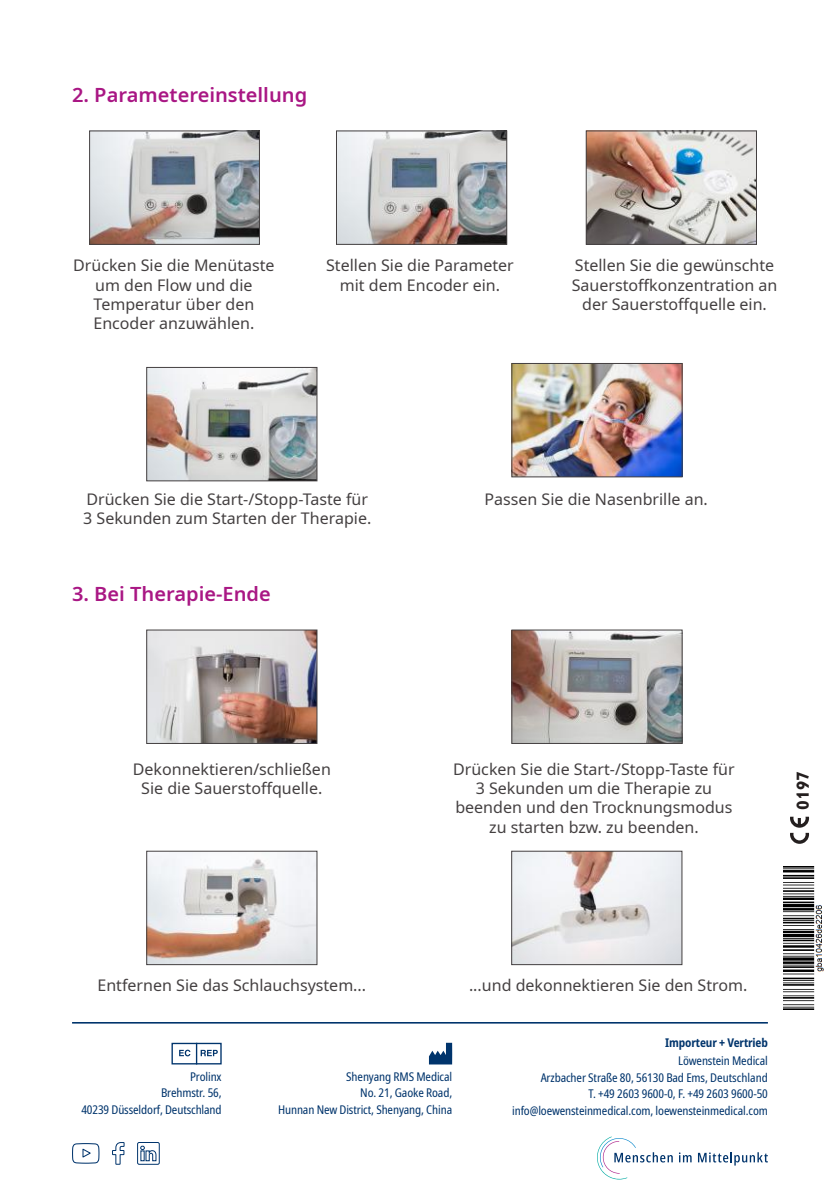
<style>
.page{position:relative;width:840px;height:1191px;background:#fff}
.page>*{position:absolute;margin:0;border:0;box-sizing:border-box;transform-origin:0 0}
.t1{font:600 20px "Noto Sans";color:#a91784}
.t2{font:700 17.6px "Gill Sans MT Pro";color:#241f1f}
.t3{font:16px/19.2px "Noto Sans";color:#444041;text-align:center}
.t4{font:condensed 12px/16.4px "Noto Sans";letter-spacing:-.01em;color:#00346c;text-align:right}
.t5{font:700 condensed 12px "Noto Sans";letter-spacing:-.01em;color:#00346c}
</style>
<div class="page">
<svg style="left:428px;top:1042px;width:24px;height:22px"></svg>
<svg style="left:171px;top:1042px;width:51px;height:23px"></svg>
<hr style="left:72px;top:1022px;width:695px;height:1px;background:#00346c">
<svg style="left:137px;top:1142px;width:23px;height:23px"></svg>
<svg style="left:112px;top:1142px;width:13px;height:23px"></svg>
<svg style="left:72px;top:1143px;width:28px;height:21px"></svg>
<svg style="left:597px;top:1136px;width:75px;height:44px"></svg>
<svg style="left:679px;top:1152px;width:12px;height:10px"></svg>
<svg style="left:698px;top:1152px;width:69px;height:13px"></svg>
<img style="left:783px;top:866px;width:40px;height:143px">
<svg style="left:790px;top:833px;width:18px;height:11px"></svg>
<svg style="left:790px;top:816px;width:18px;height:11px"></svg>
<img style="left:513px;top:365px;width:167px;height:110px">
<div style="left:511px;top:363px;width:171px;height:114px;border:1px solid #444041"></div>
<img style="left:148px;top:852px;width:167px;height:111px">
<div style="left:146px;top:850px;width:171px;height:115px;border:1px solid #444041"></div>
<img style="left:513px;top:852px;width:167px;height:111px">
<div style="left:511px;top:850px;width:171px;height:115px;border:1px solid #444041"></div>
<img style="left:91px;top:132px;width:167px;height:111px">
<div style="left:89px;top:130px;width:171px;height:115px;border:1px solid #444041"></div>
<img style="left:338px;top:132px;width:167px;height:111px">
<div style="left:336px;top:130px;width:171px;height:115px;border:1px solid #444041"></div>
<img style="left:587px;top:132px;width:167px;height:111px">
<div style="left:585px;top:130px;width:171px;height:115px;border:1px solid #444041"></div>
<img style="left:148px;top:631px;width:167px;height:111px">
<div style="left:146px;top:629px;width:171px;height:115px;border:1px solid #444041"></div>
<img style="left:148px;top:369px;width:167px;height:110px">
<div style="left:146px;top:367px;width:171px;height:114px;border:1px solid #444041"></div>
<img style="left:513px;top:631px;width:167px;height:111px">
<div style="left:511px;top:629px;width:171px;height:115px;border:1px solid #444041"></div>
<p class="t1" style="left:72px;top:81px;width:236px">2. Parametereinstellung</p>
<p class="t3" style="left:73px;top:256px;width:203px">Drücken Sie die Menütaste um den Flow und die<br>Temperatur über den<br>Encoder anzuwählen.</p>
<p class="t3" style="left:326px;top:256px;width:189px">Stellen Sie die Parameter mit dem Encoder ein.</p>
<p class="t3" style="left:571px;top:256px;width:207px">Stellen Sie die gewünschte<br>Sauerstoffkonzentration an der Sauerstoffquelle ein.</p>
<p class="t3" style="left:83px;top:490px;width:289px;text-align:left">Drücken Sie die Start-/Stopp-Taste für<br>3 Sekunden zum Starten der Therapie.</p>
<p class="t1" style="left:72px;top:580px;width:200px">3. Bei Therapie-Ende</p>
<p class="t3" style="left:484px;top:490px;width:225px">Passen Sie die Nasenbrille an.</p>
<p class="t3" style="left:133px;top:760px;width:199px">Dekonnektieren/schließen<br>Sie die Sauerstoffquelle.</p>
<p class="t3" style="left:453px;top:760px;width:283px">Drücken Sie die Start-/Stopp-Taste für<br>3 Sekunden um die Therapie zu beenden und den Trocknungsmodus zu starten bzw. zu beenden.</p>
<p class="t2" style="left:791px;top:810px;width:40px;rotate:-90deg">0197</p>
<p class="t3" style="left:97px;top:975px;width:270px">Entfernen Sie das Schlauchsystem...</p>
<p class="t3" style="left:468px;top:975px;width:280px">...und dekonnektieren Sie den Strom.</p>
<p class="t4" style="left:81px;top:1068px;width:142px">Prolinx<br>Brehmstr. 56,<br>40239 Düsseldorf, Deutschland</p>
<p class="t4" style="left:278px;top:1068px;width:175px">Shenyang RMS Medical<br>No. 21, Gaoke Road,<br>Hunnan New District, Shenyang, China</p>
<p class="t5" style="left:664px;top:1033px;width:104px">Importeur + Vertrieb</p>
<p class="t4" style="left:512px;top:1053px;width:257px">Löwenstein Medical<br>Arzbacher Straße 80, 56130 Bad Ems, Deutschland<br>T. +49 2603 9600-0, F. +49 2603 9600-50 info@loewensteinmedical.com, loewensteinmedical.com</p>
</div>
